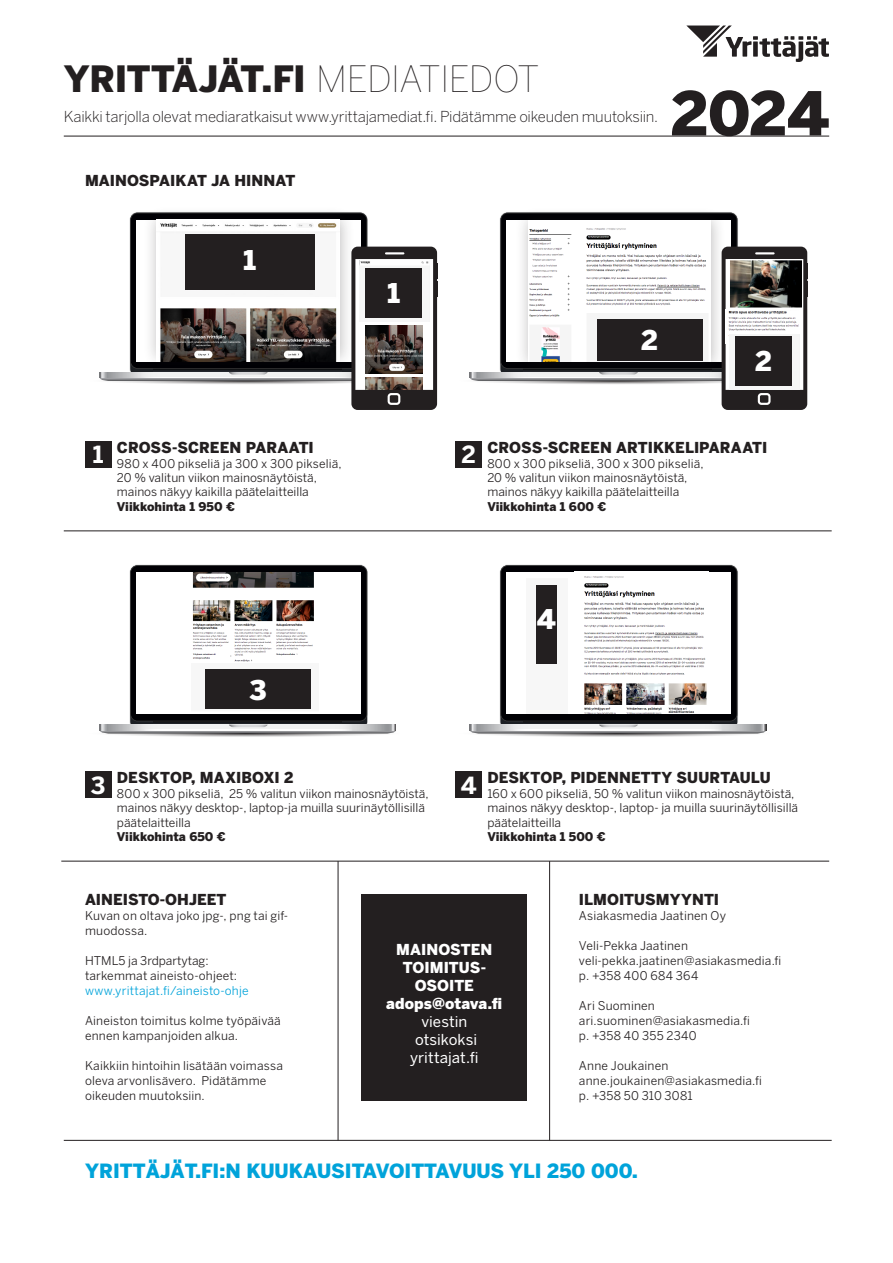
<style>
.page{position:relative;width:893px;height:1263px;background:#fff}
.page>*{position:absolute;margin:0;border:0;box-sizing:border-box;transform-origin:0 0}
.O{font:900 60px "Benton Sans";color:#231f20}
.O-2{font:900 36px "Benton Sans";letter-spacing:-.015em;color:#231f20}
.leipis{font:900 27px "Benton Sans";color:#fff}
.po{font:700 23.4px "Benton Sans";color:#fff}
.t1{font:900 19.5px "Benton Sans";color:#00a3da}
.po-2{font:900 15px "Benton Sans";color:#231f20}
.po-3{font:300 15px "Benton Sans";letter-spacing:-.015em;color:#231f20}
.leipis-2{font:900 15px/18px "Benton Sans";letter-spacing:.005em;color:#fff;text-align:center}
.leipis-3{font:15px "Benton Sans";color:#fff}
.leipis-4{font:900 15px "Benton Sans";color:#231f20}
.leipis-5{font:12px/15px "Benton Sans";letter-spacing:.005em;color:#231f20}
.leipis-6{font:900 12px "Benton Sans";color:#231f20}
.leipis-7{font:12px "Benton Sans";letter-spacing:.035em;color:#231f20}
.leipis-8{font:12px "Benton Sans";letter-spacing:.03em;color:#231f20}
.s1{font-weight:100}
.s2{color:#00a3da}
.s3{font-weight:400}
</style>
<div class="page">
<div style="left:153px;top:368px;width:188px;height:6px;background:#23262c"></div>
<div style="left:131px;top:213px;width:235px;height:155px;background:linear-gradient(to bottom,#000,#08080c);border-radius:7px"></div>
<div style="left:137px;top:220px;width:224px;height:141px;background:#fff"></div>
<div style="left:353px;top:249px;width:82px;height:159px;background:#fff;border-radius:4px"></div>
<div style="left:351px;top:247px;width:86px;height:163px;border:4px solid #231f20;border-radius:4px"></div>
<svg style="left:99px;top:372px;width:338px;height:37px"></svg>
<svg style="left:354px;top:247px;width:83px;height:13px"></svg>
<div style="left:388px;top:393px;width:12px;height:12px;border:2px solid #fff;border-radius:3px"></div>
<hr style="left:435px;top:263px;width:3px;height:16px;background:#231f20">
<hr style="left:435px;top:281px;width:3px;height:16px;background:#231f20">
<img style="left:360px;top:261px;width:70px;height:57px">
<div style="left:143px;top:206px;width:211px;height:165px;background:#231f20;opacity:.3"></div>
<img style="left:157px;top:219px;width:183px;height:142px">
<hr style="left:64px;top:136px;width:765px;height:1px;background:#231f20">
<svg style="left:687px;top:26px;width:142px;height:36px"></svg>
<hr style="left:64px;top:530px;width:768px;height:1px;background:#231f20">
<div style="left:365px;top:268px;width:57px;height:49px;background:#231f20"></div>
<div style="left:85px;top:441px;width:27px;height:27px;background:#231f20"></div>
<hr style="left:61px;top:861px;width:768px;height:1px;background:#231f20">
<div style="left:185px;top:235px;width:130px;height:55px;background:#231f20"></div>
<div style="left:361px;top:894px;width:166px;height:207px;background:#231f20"></div>
<div style="left:501px;top:213px;width:236px;height:155px;background:linear-gradient(to bottom,#000,#08080c);border-radius:7px"></div>
<div style="left:507px;top:220px;width:224px;height:141px;background:#fff"></div>
<svg style="left:724px;top:249px;width:81px;height:159px"></svg>
<div style="left:722px;top:247px;width:85px;height:163px;border:4px solid #231f20;border-radius:4px"></div>
<svg style="left:469px;top:372px;width:338px;height:37px"></svg>
<svg style="left:726px;top:247px;width:81px;height:13px"></svg>
<div style="left:758px;top:393px;width:12px;height:12px;border:2px solid #fff;border-radius:3px"></div>
<hr style="left:805px;top:263px;width:3px;height:16px;background:#231f20">
<hr style="left:805px;top:281px;width:3px;height:16px;background:#231f20">
<div style="left:455px;top:441px;width:27px;height:27px;background:#231f20"></div>
<svg style="left:153px;top:721px;width:188px;height:4px"></svg>
<div style="left:131px;top:566px;width:235px;height:155px;background:#000004;border-radius:7px"></div>
<svg style="left:99px;top:725px;width:297px;height:12px"></svg>
<div style="left:137px;top:572px;width:224px;height:142px;background:#fff"></div>
<div style="left:85px;top:771px;width:27px;height:27px;background:#231f20"></div>
<svg style="left:523px;top:721px;width:188px;height:4px"></svg>
<div style="left:501px;top:566px;width:236px;height:155px;background:#000004;border-radius:7px"></div>
<svg style="left:469px;top:725px;width:298px;height:12px"></svg>
<div style="left:507px;top:572px;width:224px;height:142px;background:#fff"></div>
<div style="left:455px;top:771px;width:27px;height:27px;background:#231f20"></div>
<hr style="left:64px;top:1140px;width:768px;height:1px;background:#231f20">
<img style="left:365px;top:325px;width:57px;height:49px">
<img style="left:365px;top:377px;width:57px;height:13px">
<div style="left:515px;top:207px;width:211px;height:170px;background:#231f20;opacity:.3"></div>
<div style="left:528px;top:220px;width:183px;height:141px;background:#fff"></div>
<img style="left:528px;top:228px;width:183px;height:134px">
<div style="left:597px;top:319px;width:105px;height:41px;background:#231f20"></div>
<img style="left:584px;top:576px;width:120px;height:77px">
<div style="left:536px;top:585px;width:21px;height:78px;background:#231f20"></div>
<img style="left:584px;top:658px;width:123px;height:56px">
<img style="left:192px;top:572px;width:122px;height:90px">
<img style="left:205px;top:669px;width:106px;height:40px">
<div style="left:206px;top:670px;width:105px;height:39px;background:#231f20"></div>
<img style="left:725px;top:310px;width:77px;height:34px">
<img style="left:729px;top:335px;width:70px;height:55px">
<div style="left:735px;top:336px;width:57px;height:50px;background:#231f20"></div>
<img style="left:729px;top:259px;width:72px;height:51px">
<hr style="left:549px;top:861px;width:1px;height:279px;background:#231f20">
<hr style="left:338px;top:861px;width:1px;height:279px;background:#231f20">
<p class="O-2" style="left:64px;top:57px;width:477px">YRITTÄJÄT.FI <span class="s1">MEDIATIEDOT</span></p>
<p class="po-3" style="left:64px;top:108px;width:596px">Kaikki tarjolla olevat mediaratkaisut www.yrittajamediat.fi. Pidätämme oikeuden muutoksiin.</p>
<p class="O" style="left:671px;top:78px;width:160px">2024</p>
<p class="po-2" style="left:85px;top:172px;width:212px">MAINOSPAIKAT JA HINNAT</p>
<p class="leipis" style="left:244px;top:244px;width:14px">1</p>
<p class="leipis" style="left:388px;top:277px;width:14px">1</p>
<p class="leipis" style="left:641px;top:324px;width:18px">2</p>
<p class="leipis" style="left:755px;top:345px;width:18px">2</p>
<p class="po" style="left:93px;top:441px;width:12px">1</p>
<p class="po-2" style="left:117px;top:438px;width:198px">CROSS-SCREEN PARAATI</p>
<p class="leipis-5" style="left:117px;top:456px;width:226px">980 x 400 pikseliä ja 300 x 300 pikseliä,</p>
<p class="leipis-5" style="left:117px;top:470px;width:202px">20 % valitun viikon mainosnäytöistä,</p>
<p class="leipis-5" style="left:117px;top:484px;width:193px">mainos näkyy kaikilla päätelaitteilla</p>
<p class="leipis-6" style="left:117px;top:499px;width:119px">Viikkohinta 1 950 €</p>
<p class="leipis" style="left:250px;top:674px;width:19px">3</p>
<p class="po" style="left:461px;top:441px;width:16px">2</p>
<p class="po-2" style="left:487px;top:438px;width:281px">CROSS-SCREEN ARTIKKELIPARAATI</p>
<p class="leipis-5" style="left:487px;top:456px;width:218px">800 x 300 pikseliä, 300 x 300 pikseliä,</p>
<p class="leipis-5" style="left:487px;top:470px;width:202px">20 % valitun viikon mainosnäytöistä,</p>
<p class="leipis-5" style="left:487px;top:484px;width:193px">mainos näkyy kaikilla päätelaitteilla</p>
<p class="leipis-6" style="left:487px;top:499px;width:121px">Viikkohinta 1 600 €</p>
<p class="leipis" style="left:537px;top:603px;width:21px">4</p>
<p class="po" style="left:91px;top:771px;width:16px">3</p>
<p class="po-2" style="left:487px;top:768px;width:285px">DESKTOP, PIDENNETTY SUURTAULU</p>
<p class="po-2" style="left:117px;top:768px;width:178px">DESKTOP, MAXIBOXI 2</p>
<p class="leipis-5" style="left:117px;top:786px;width:313px;line-height:14.4px">800 x 300 pikseliä, 25 % valitun viikon mainosnäytöistä, mainos näkyy desktop-, laptop-ja muilla suurinäytöllisillä päätelaitteilla</p>
<p class="leipis-6" style="left:117px;top:830px;width:110px">Viikkohinta 650 €</p>
<p class="po" style="left:461px;top:771px;width:17px">4</p>
<p class="leipis-5" style="left:487px;top:786px;width:312px;line-height:14.4px">160 x 600 pikseliä, 50 % valitun viikon mainosnäytöistä, mainos näkyy desktop-, laptop- ja muilla suurinäytöllisillä päätelaitteilla</p>
<p class="leipis-6" style="left:487px;top:830px;width:120px">Viikkohinta 1 500 €</p>
<p class="leipis-4" style="left:85px;top:890px;width:143px">AINEISTO-OHJEET</p>
<p class="leipis-5" style="left:85px;top:908px;width:205px">Kuvan on oltava joko jpg-, png tai gif&shy;muodossa.</p>
<p class="leipis-5" style="left:85px;top:953px;width:165px">HTML5 ja 3rdpartytag: tarkemmat aineisto-ohjeet: <span class="s2">www.yrittajat.fi/aineisto-ohje</span></p>
<p class="leipis-5" style="left:85px;top:1013px;width:197px">Aineiston toimitus kolme työpäivää ennen kampanjoiden alkua.</p>
<p class="leipis-5" style="left:85px;top:1058px;width:199px">Kaikkiin hintoihin lisätään voimassa oleva arvonlisävero. Pidätämme oikeuden muutoksiin.</p>
<p class="leipis-2" style="left:396px;top:940px;width:98px">MAINOSTEN<br>TOIMITUS-</p>
<p class="leipis-2" style="left:415px;top:976px;width:61px">OSOITE</p>
<p class="leipis-2" style="left:386px;top:994px;width:118px">adops@otava.fi <span class="s3">viestin</span></p>
<p class="leipis-3" style="left:415px;top:1030px;width:64px">otsikoksi</p>
<p class="leipis-3" style="left:410px;top:1048px;width:70px">yrittajat.fi</p>
<p class="po-2" style="left:579px;top:890px;width:142px">ILMOITUSMYYNTI</p>
<p class="leipis-5" style="left:579px;top:908px;width:149px">Asiakasmedia Jaatinen Oy</p>
<p class="leipis-5" style="left:579px;top:938px;width:111px">Veli-Pekka Jaatinen</p>
<p class="leipis-5" style="left:579px;top:953px;width:204px">veli-pekka.jaatinen@asiakasmedia.fi</p>
<p class="leipis-7" style="left:579px;top:968px;width:121px">p. +358 400 684 364</p>
<p class="leipis-5" style="left:579px;top:998px;width:77px">Ari Suominen</p>
<p class="leipis-5" style="left:579px;top:1013px;width:173px">ari.suominen@asiakasmedia.fi</p>
<p class="leipis-8" style="left:579px;top:1028px;width:119px">p. +358 40 355 2340</p>
<p class="leipis-5" style="left:579px;top:1058px;width:91px">Anne Joukainen</p>
<p class="leipis-5" style="left:579px;top:1073px;width:185px">anne.joukainen@asiakasmedia.fi</p>
<p class="leipis-5" style="left:579px;top:1088px;width:115px">p. +358 50 310 3081</p>
<p class="t1" style="left:85px;top:1159px;width:554px">YRITTÄJÄT.FI:N KUUKAUSITAVOITTAVUUS YLI 250 000.</p>
</div>
